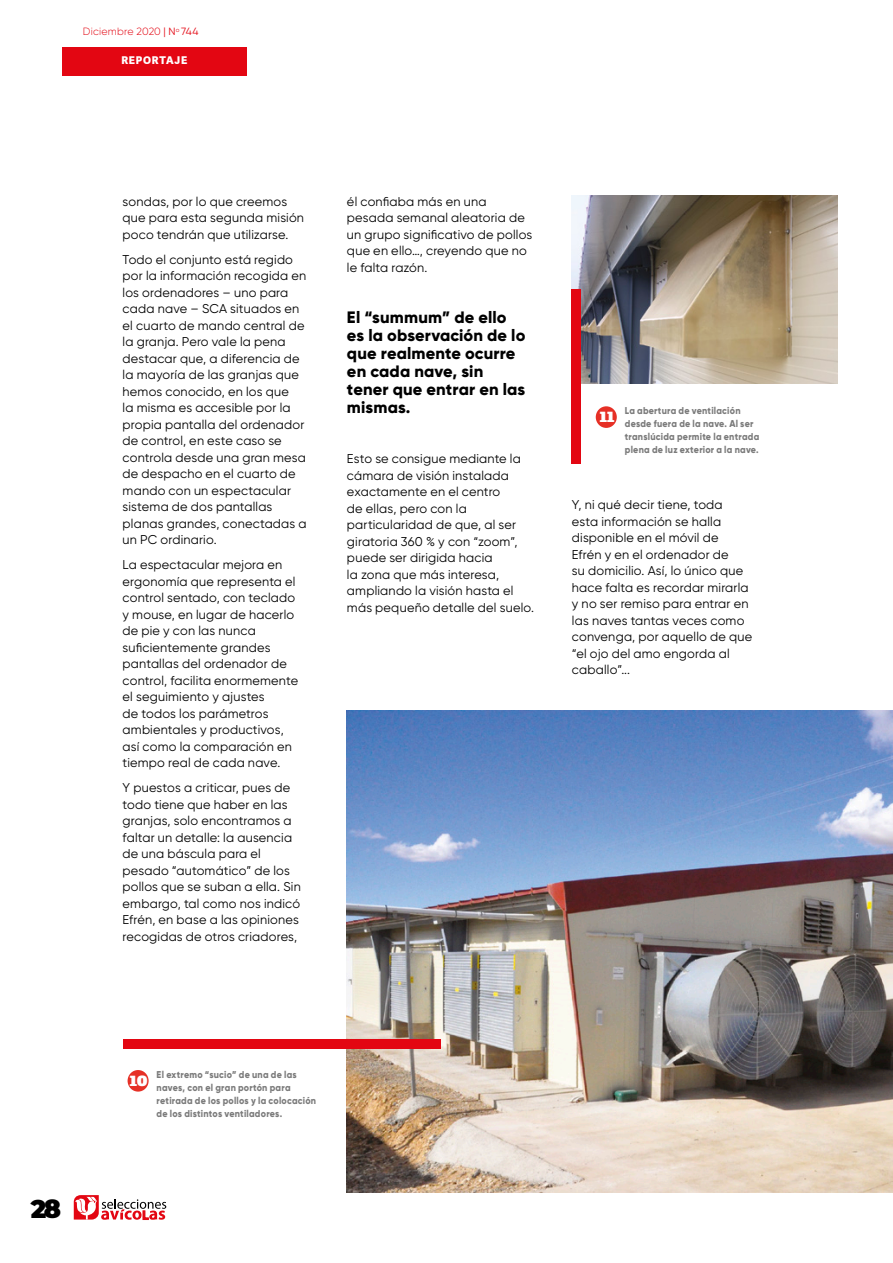
<style>
.page{position:relative;width:893px;height:1263px;background:#fff}
.page>*{position:absolute;margin:0;border:0;box-sizing:border-box;transform-origin:0 0}
.t1{font:900 25.5px "Montserrat";color:#000}
.t2{font:800 17.7px "Adelle";color:#fff}
.t3{font:800 16.5px/18px "Gilroy";letter-spacing:.005em;color:#000}
.t4{font:12.75px/16.5px "Gilroy";letter-spacing:.015em;color:#000}
.t5{font:300 10.5px "Gilroy";letter-spacing:.02em;color:#e30612}
.t6{font:800 10.5px "Adelle Sans";letter-spacing:.07em;color:#fff}
.t7{font:800 9.9px/13px "Gilroy";letter-spacing:.025em;color:#7b7b7b;scale:.91 1}
.s1{font-weight:400}
</style>
<div class="page">
<svg style="left:74px;top:1195px;width:92px;height:25px"></svg>
<div style="left:62px;top:47px;width:185px;height:28px;background:#e30612"></div>
<img style="left:347px;top:710px;width:546px;height:483px">
<div style="left:128px;top:1070px;width:21px;height:21px;background:#e63026;border-radius:50%"></div>
<div style="left:123px;top:1039px;width:318px;height:9px;background:#e30612"></div>
<div style="left:596px;top:406px;width:21px;height:22px;background:#e63026;border-radius:50%"></div>
<img style="left:572px;top:196px;width:266px;height:188px">
<div style="left:572px;top:289px;width:9px;height:174px;background:#e30612"></div>
<p class="t5" style="left:83px;top:25px;width:117px">Diciembre 2020 <span class="s1">| N</span><sup>o</sup> <span class="s1">744</span></p>
<p class="t6" style="left:121px;top:54px;width:67px">REPORTAJE</p>
<h1 class="t1" style="left:31px;top:1189px;width:32px">28</h1>
<p class="t4" style="left:123px;top:193px;width:183px">sondas, por lo que creemos que para esta segunda misión poco tendrán que utilizarse.</p>
<p class="t4" style="left:123px;top:251px;width:186px">Todo el conjunto está regido por la información recogida en los ordenadores – uno para cada nave – SCA situados en el cuarto de mando central de la granja. Pero vale la pena destacar que, a diferencia de la mayoría de las granjas que hemos conocido, en los que<br>la misma es accesible por la propia pantalla del ordenador de control, en este caso se controla desde una gran mesa de despacho en el cuarto de mando con un espectacular sistema de dos pantallas planas grandes, conectadas a un PC ordinario.</p>
<p class="t4" style="left:123px;top:556px;width:177px">La espectacular mejora en ergonomía que representa el control sentado, con teclado y mouse, en lugar de hacerlo de pie y con las nunca suficientemente grandes pantallas del ordenador de control, facilita enormemente el seguimiento y ajustes<br>de todos los parámetros ambientales y productivos, así como la comparación en tiempo real de cada nave.</p>
<p class="t4" style="left:123px;top:779px;width:180px">Y puestos a criticar, pues de todo tiene que haber en las granjas, solo encontramos a faltar un detalle: la ausencia de una báscula para el pesado “automático” de los pollos que se suban a ella. Sin embargo, tal como nos indicó<br>Efrén, en base a las opiniones recogidas de otros criadores,</p>
<p class="t4" style="left:347px;top:193px;width:187px">él confiaba más en una pesada semanal aleatoria de un grupo significativo de pollos que en ello…, creyendo que no le falta razón.</p>
<p class="t3" style="left:347px;top:308px;width:180px">El “summum” de ello es la observación de lo que realmente ocurre en cada nave, sin tener que entrar en las mismas.</p>
<p class="t4" style="left:347px;top:450px;width:189px">Esto se consigue mediante la cámara de visión instalada exactamente en el centro<br>de ellas, pero con la particularidad de que, al ser giratoria 360 % y con “zoom”, puede ser dirigida hacia<br>la zona que más interesa, ampliando la visión hasta el más pequeño detalle del suelo.</p>
<h2 class="t2" style="left:599px;top:404px;width:16px">11</h2>
<p class="t7" style="left:625px;top:404px;width:149px">La abertura de ventilación desde fuera de la nave. Al ser translúcida permite la entrada plena de luz exterior a la nave.</p>
<p class="t4" style="left:572px;top:497px;width:182px">Y, ni qué decir tiene, toda<br>esta información se halla disponible en el móvil de<br>Efrén y en el ordenador de<br>su domicilio. Así, lo único que hace falta es recordar mirarla y no ser remiso para entrar en las naves tantas veces como convenga, por aquello de que “el ojo del amo engorda al caballo”...</p>
<h2 class="t2" style="left:130px;top:1068px;width:20px">10</h2>
<p class="t7" style="left:157px;top:1068px;width:177px">El extremo “sucio” de una de las naves, con el gran portón para retirada de los pollos y la colocación de los distintos ventiladores.</p>
</div>
